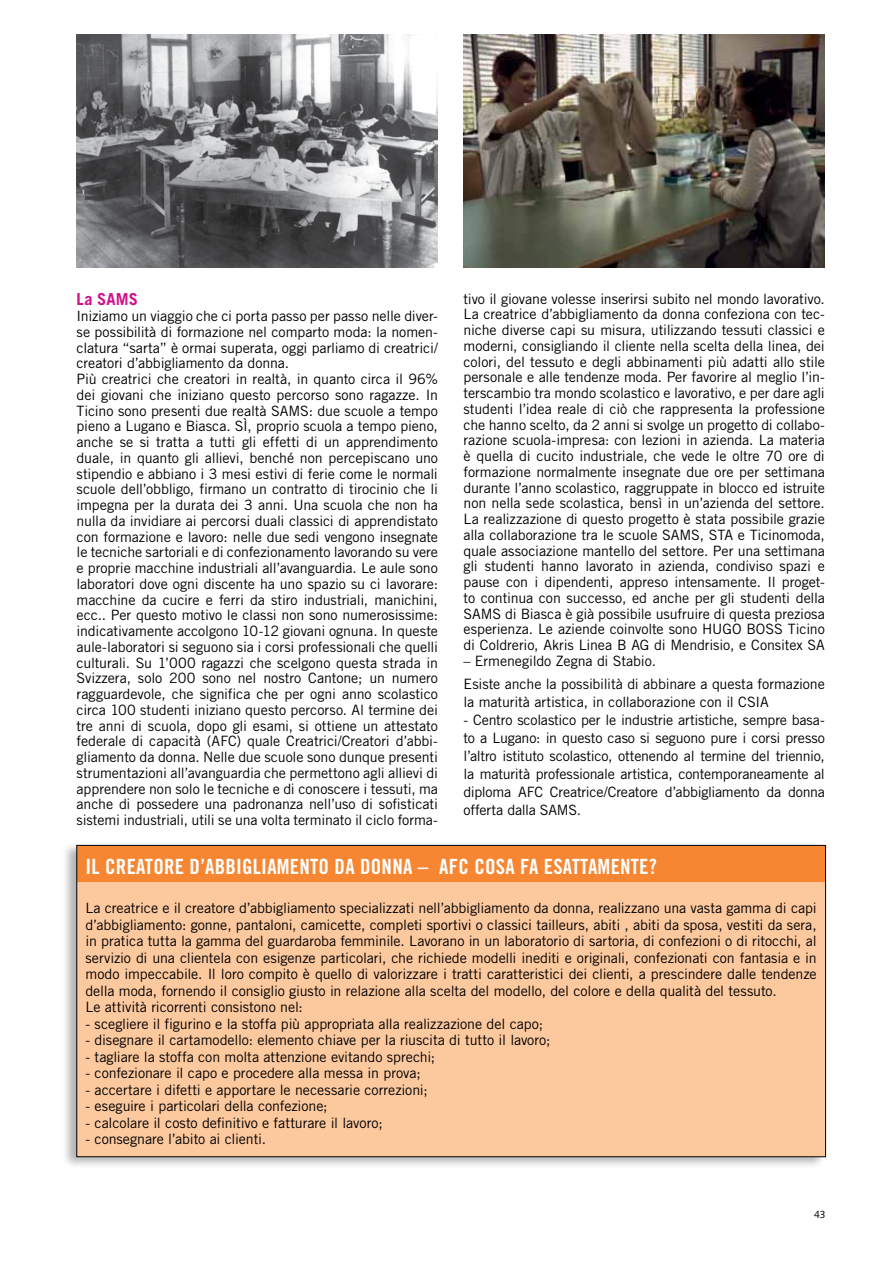
<style>
.page{position:relative;width:893px;height:1263px;background:#fff}
.page>*{position:absolute;margin:0;border:0;box-sizing:border-box;transform-origin:0 0}
.t1{font:21px "Trade Gothic Bold Cond Twenty";letter-spacing:.01em;color:#fff}
.t2{font:700 16.5px "Trade Gothic";letter-spacing:.01em;color:#d11189}
.t3{font:14.25px/15.8px "Trade Gothic";letter-spacing:-.01em;color:#000}
.t4{font:10.5px "Syntax";color:#000}
</style>
<div class="page">
<img style="left:77px;top:34px;width:361px;height:234px">
<div style="left:61px;top:841px;width:765px;height:328px;background:#000;opacity:.3"></div>
<div style="left:77px;top:845px;width:749px;height:312px;background:#fcc89e"></div>
<div style="left:77px;top:846px;width:748px;height:36px;background:#f68631"></div>
<img style="left:463px;top:35px;width:362px;height:233px">
<p class="t2" style="left:77px;top:289px;width:63px">La SAMS</p>
<p class="t3" style="left:77px;top:308px;width:363px">Iniziamo un viaggio che ci porta passo per passo nelle diver&shy;se possibilità di formazione nel comparto moda: la nomen&shy;clatura “sarta” è ormai superata, oggi parliamo di creatrici/ creatori d’abbigliamento da donna.<br>Più creatrici che creatori in realtà, in quanto circa il 96% dei giovani che iniziano questo percorso sono ragazze. In Ticino sono presenti due realtà SAMS: due scuole a tempo pieno a Lugano e Biasca. SÌ, proprio scuola a tempo pieno, anche se si tratta a tutti gli effetti di un apprendimento duale, in quanto gli allievi, benché non percepiscano uno stipendio e abbiano i 3 mesi estivi di ferie come le normali scuole dell’obbligo, firmano un contratto di tirocinio che li impegna per la durata dei 3 anni. Una scuola che non ha nulla da invidiare ai percorsi duali classici di apprendistato con formazione e lavoro: nelle due sedi vengono insegnate le tecniche sartoriali e di confezionamento lavorando su vere e proprie macchine industriali all’avanguardia. Le aule sono laboratori dove ogni discente ha uno spazio su ci lavorare: macchine da cucire e ferri da stiro industriali, manichini, ecc.. Per questo motivo le classi non sono numerosissime: indicativamente accolgono 10-12 giovani ognuna. In queste aule-laboratori si seguono sia i corsi professionali che quelli culturali. Su 1’000 ragazzi che scelgono questa strada in Svizzera, solo 200 sono nel nostro Cantone; un numero ragguardevole, che significa che per ogni anno scolastico circa 100 studenti iniziano questo percorso. Al termine dei tre anni di scuola, dopo gli esami, si ottiene un attestato federale di capacità (AFC) quale Creatrici/Creatori d’abbi&shy;gliamento da donna. Nelle due scuole sono dunque presenti strumentazioni all’avanguardia che permettono agli allievi di apprendere non solo le tecniche e di conoscere i tessuti, ma anche di possedere una padronanza nell’uso di sofisticati sistemi industriali, utili se una volta terminato il ciclo forma-</p>
<p class="t3" style="left:463px;top:290px;width:363px;text-align:justify">tivo il giovane volesse inserirsi subito nel mondo lavorativo.<br>La creatrice d’abbigliamento da donna confeziona con tec&shy;niche diverse capi su misura, utilizzando tessuti classici e moderni, consigliando il cliente nella scelta della linea, dei colori, del tessuto e degli abbinamenti più adatti allo stile personale e alle tendenze moda. Per favorire al meglio l’in&shy;terscambio tra mondo scolastico e lavorativo, e per dare agli studenti l’idea reale di ciò che rappresenta la professione che hanno scelto, da 2 anni si svolge un progetto di collabo&shy;razione scuola-impresa: con lezioni in azienda. La materia è quella di cucito industriale, che vede le oltre 70 ore di formazione normalmente insegnate due ore per settimana durante l’anno scolastico, raggruppate in blocco ed istruite non nella sede scolastica, bensì in un’azienda del settore.<br>La realizzazione di questo progetto è stata possibile grazie alla collaborazione tra le scuole SAMS, STA e Ticinomoda, quale associazione mantello del settore. Per una settimana gli studenti hanno lavorato in azienda, condiviso spazi e pause con i dipendenti, appreso intensamente. Il proget&shy;to continua con successo, ed anche per gli studenti della SAMS di Biasca è già possibile usufruire di questa preziosa esperienza. Le aziende coinvolte sono HUGO BOSS Ticino di Coldrerio, Akris Linea B AG di Mendrisio, e Consitex SA</p>
<p class="t3" style="left:463px;top:649px;width:363px;line-height:22.6px">– Ermenegildo Zegna di Stabio.<br>Esiste anche la possibilità di abbinare a questa formazione</p>
<p class="t3" style="left:463px;top:693px;width:307px">la maturità artistica, in collaborazione con il CSIA</p>
<p class="t3" style="left:463px;top:710px;width:363px;line-height:18px;text-align:justify">- Centro scolastico per le industrie artistiche, sempre basa&shy;to a Lugano: in questo caso si seguono pure i corsi presso l’altro istituto scolastico, ottenendo al termine del triennio, la maturità professionale artistica, contemporaneamente al diploma AFC Creatrice/Creatore d’abbigliamento da donna offerta dalla SAMS.</p>
<h1 class="t1" style="left:85px;top:854px;width:573px">IL CREATORE D’ABBIGLIAMENTO DA DONNA – AFC COSA FA ESATTAMENTE?</h1>
<p class="t3" style="left:85px;top:899px;width:733px;line-height:16.5px">La creatrice e il creatore d’abbigliamento specializzati nell’abbigliamento da donna, realizzano una vasta gamma di capi d’abbigliamento: gonne, pantaloni, camicette, completi sportivi o classici tailleurs, abiti , abiti da sposa, vestiti da sera, in pratica tutta la gamma del guardaroba femminile. Lavorano in un laboratorio di sartoria, di confezioni o di ritocchi, al servizio di una clientela con esigenze particolari, che richiede modelli inediti e originali, confezionati con fantasia e in modo impeccabile. Il loro compito è quello di valorizzare i tratti caratteristici dei clienti, a prescindere dalle tendenze della moda, fornendo il consiglio giusto in relazione alla scelta del modello, del colore e della qualità del tessuto.<br>Le attività ricorrenti consistono nel:</p>
<p class="t3" style="left:85px;top:1015px;width:459px">- scegliere il figurino e la stoffa più appropriata alla realizzazione del capo;</p>
<p class="t3" style="left:85px;top:1032px;width:466px">- disegnare il cartamodello: elemento chiave per la riuscita di tutto il lavoro;</p>
<p class="t3" style="left:85px;top:1048px;width:351px">- tagliare la stoffa con molta attenzione evitando sprechi;</p>
<p class="t3" style="left:85px;top:1065px;width:337px">- confezionare il capo e procedere alla messa in prova;</p>
<p class="t3" style="left:85px;top:1081px;width:344px">- accertare i difetti e apportare le necessarie correzioni;</p>
<p class="t3" style="left:85px;top:1098px;width:244px">- eseguire i particolari della confezione;</p>
<p class="t3" style="left:85px;top:1114px;width:299px">- calcolare il costo definitivo e fatturare il lavoro;</p>
<p class="t3" style="left:85px;top:1131px;width:182px">- consegnare l’abito ai clienti.</p>
<p class="t4" style="left:814px;top:1208px;width:13px">43</p>
</div>
